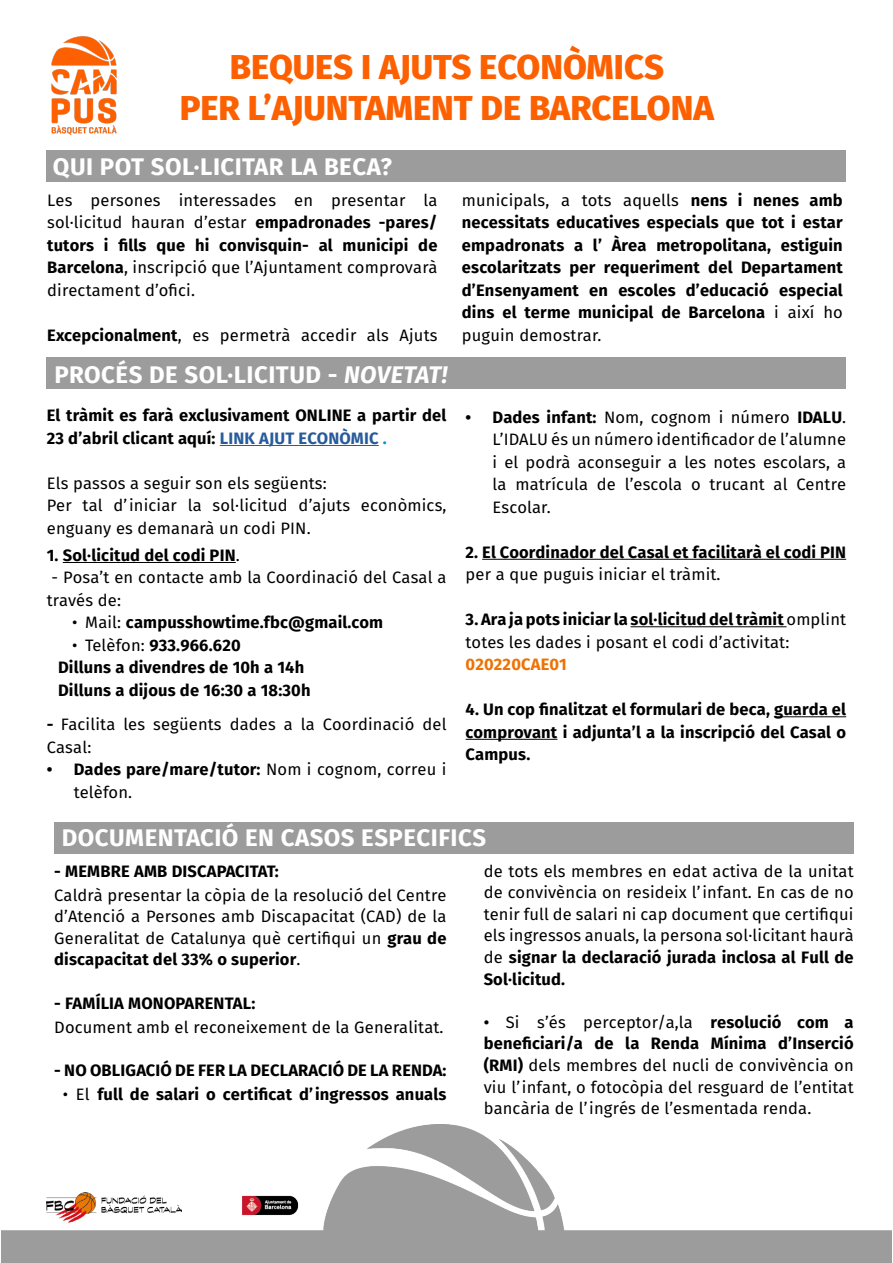
<style>
.page{position:relative;width:893px;height:1263px;background:#fff}
.page>*{position:absolute;margin:0;border:0;box-sizing:border-box;transform-origin:0 0}
.t1{font:800 34.5px/41.4px "Fira Sans";color:#fc6000;text-align:center}
.t2{font:700 24px "Fira Sans";letter-spacing:.02em;color:#fff}
.t3{font:16.5px/22.5px "Fira Sans";letter-spacing:.01em;color:#000;text-align:justify}
.t4{font:700 16.5px/22.5px "Fira Sans";letter-spacing:.01em;color:#000;text-align:justify}
.t5{font:700 16.5px "Fira Sans";letter-spacing:.01em;color:#ee7203}
.s1{font-weight:700}
.s2{font-style:italic}
.s3{color:#275b9b}
.s4{color:#0092dc}
.s5{font-weight:400}
.s6{font-weight:500}
</style>
<div class="page">
<img style="left:51px;top:36px;width:66px;height:99px">
<img style="left:1px;top:1124px;width:891px;height:139px">
<img style="left:47px;top:1193px;width:135px;height:29px">
<div style="left:47px;top:150px;width:799px;height:32px;background:#9d9c9c"></div>
<div style="left:47px;top:357px;width:799px;height:32px;background:#9d9c9c"></div>
<hr style="left:220px;top:445px;width:159px;height:1px;background:#275b9b">
<hr style="left:63px;top:562px;width:173px;height:1px;background:#000">
<hr style="left:482px;top:559px;width:364px;height:1px;background:#000">
<hr style="left:631px;top:626px;width:155px;height:1px;background:#000">
<hr style="left:774px;top:716px;width:72px;height:1px;background:#000">
<hr style="left:466px;top:739px;width:91px;height:1px;background:#000">
<div style="left:54px;top:822px;width:800px;height:32px;background:#9d9c9c"></div>
<h1 class="t1" style="left:180px;top:43px;width:536px">BEQUES I AJUTS ECONÒMICS<br>PER L’AJUNTAMENT DE BARCELONA</h1>
<h2 class="t2" style="left:53px;top:147px;width:340px">QUI POT SOL·LICITAR LA BECA?</h2>
<p class="t3" style="left:47px;top:188px;width:392px">Les persones interessades en presentar la sol·licitud hauran d’estar <span class="s1">empadronades -pares/ tutors i fills que hi convisquin- al municipi de Barcelona</span>, inscripció que l’Ajuntament comprovarà directament d’ofici.</p>
<p class="t3" style="left:47px;top:323px;width:392px"><span class="s1">Excepcionalment</span>, es permetrà accedir als Ajuts</p>
<h2 class="t2" style="left:54px;top:354px;width:394px">PROCÉS DE SOL·LICITUD - <span class="s2">NOVETAT!</span></h2>
<p class="t4" style="left:47px;top:403px;width:401px">El tràmit es farà exclusivament ONLINE a partir del<br>23 d’abril clicant aquí: <span class="s3">LINK AJUT ECONÒMIC</span> <span class="s4">.</span></p>
<p class="t3" style="left:47px;top:471px;width:401px;text-align:left">Els passos a seguir son els següents:<br>Per tal d’iniciar la sol·licitud d’ajuts econòmics, enguany es demanarà un codi PIN.</p>
<p class="t4" style="left:47px;top:543px;width:194px">1. Sol·licitud del codi PIN<span class="s5">.</span></p>
<p class="t3" style="left:47px;top:566px;width:401px">- Posa’t en contacte amb la Coordinació del Casal a través de:</p>
<p class="t4" style="left:72px;top:610px;width:312px"><span class="s5">• Mail:</span> campusshowtime.fbc@gmail.com</p>
<p class="t4" style="left:58px;top:633px;width:254px;text-align:left;text-indent:14px"><span class="s5">• Telèfon:</span> 933.966.620<br>Dilluns a divendres de 10h a 14h<br>Dilluns a dijous de 16:30 a 18:30h</p>
<p class="t3" style="left:47px;top:713px;width:401px"><span class="s1">-</span> Facilita les següents dades a la Coordinació del<br>Casal:</p>
<p class="t3" style="left:74px;top:758px;width:374px;text-indent:-27px"><span class="s1">• Dades pare/mare/tutor:</span> Nom i cognom, correu i telèfon.</p>
<p class="t4" style="left:462px;top:188px;width:382px"><span class="s5">municipals, a tots aquells</span> nens i nenes amb necessitats educatives especials que tot i estar empadronats a l’ Àrea metropolitana, estiguin escolaritzats per requeriment del Departament d’Ensenyament en escoles d’educació especial dins el terme municipal de Barcelona <span class="s5">i així ho puguin demostrar.</span></p>
<p class="t3" style="left:493px;top:405px;width:355px;text-indent:-27px"><span class="s1">• Dades infant:</span> Nom, cognom i número <span class="s1">IDALU</span>.<br>L’IDALU és un número identificador de l’alumne i el podrà aconseguir a les notes escolars, a la matrícula de l’escola o trucant al Centre Escolar.</p>
<p class="t4" style="left:466px;top:539px;width:382px">2. El Coordinador del Casal et facilitarà el codi PIN</p>
<p class="t3" style="left:466px;top:563px;width:256px">per a que puguis iniciar el tràmit.</p>
<p class="t3" style="left:466px;top:608px;width:382px"><span class="s1">3. Ara ja pots iniciar la sol·licitud del tràmit</span> omplint totes les dades i posant el codi d’activitat:</p>
<p class="t5" style="left:466px;top:650px;width:103px">020220CAE01</p>
<p class="t4" style="left:466px;top:697px;width:382px">4. Un cop finalitzat el formulari de beca, guarda el comprovant i adjunta’l a la inscripció del Casal o Campus.</p>
<h2 class="t2" style="left:62px;top:818px;width:426px">DOCUMENTACIÓ EN CASOS ESPECIFICS</h2>
<p class="t3" style="left:484px;top:859px;width:371px;line-height:21.6px">de tots els membres en edat activa de la unitat de convivència on resideix l’infant. En cas de no tenir full de salari ni cap document que certifiqui els ingressos anuals, la persona sol·licitant haurà de <span class="s1">signar la declaració jurada inclosa al Full de Sol·licitud.</span></p>
<p class="t3" style="left:484px;top:1011px;width:371px;line-height:21.6px"><span class="s6">•</span> Si s’és perceptor/a,la <span class="s1">resolució com a beneficiari/a de la Renda Mínima d’Inserció (RMI)</span> dels membres del nucli de convivència on viu l’infant, o fotocòpia del resguard de l’entitat bancària de l’ingrés de l’esmentada renda.</p>
<p class="t4" style="left:54px;top:858px;width:226px">- MEMBRE AMB DISCAPACITAT:</p>
<p class="t3" style="left:54px;top:883px;width:394px;line-height:21.6px">Caldrà presentar la còpia de la resolució del Centre d’Atenció a Persones amb Discapacitat (CAD) de la Generalitat de Catalunya què certifiqui un <span class="s1">grau de discapacitat del 33% o superior</span>.</p>
<p class="t4" style="left:54px;top:990px;width:203px">- FAMÍLIA MONOPARENTAL:</p>
<p class="t3" style="left:54px;top:1015px;width:391px">Document amb el reconeixement de la Generalitat.</p>
<p class="t4" style="left:54px;top:1058px;width:394px">- NO OBLIGACIÓ DE FER LA DECLARACIÓ DE LA RENDA:</p>
<p class="t4" style="left:63px;top:1082px;width:385px"><span class="s5">• El</span> full de salari o certificat d’ingressos anuals</p>
</div>
